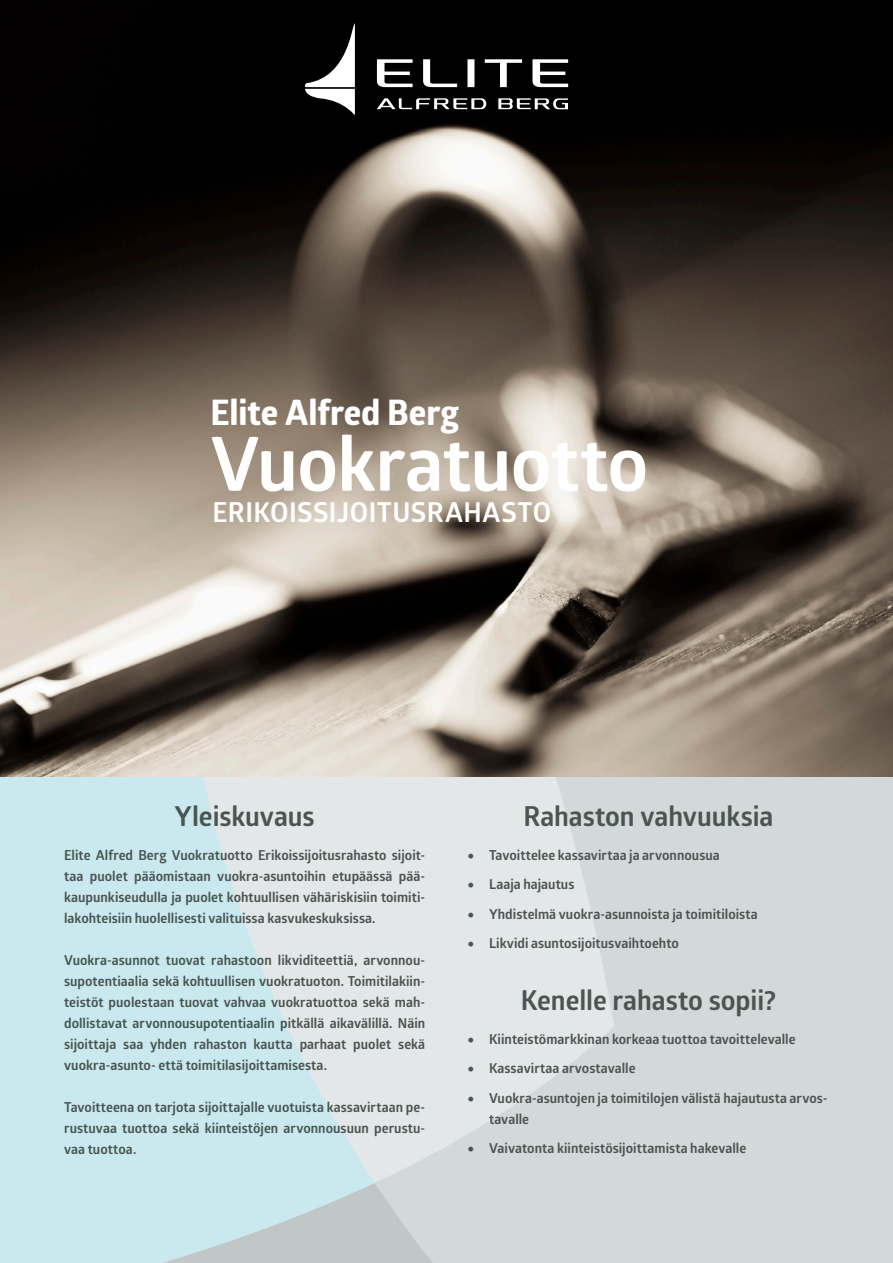
<style>
.page{position:relative;width:893px;height:1263px;background:#fff}
.page>*{position:absolute;margin:0;border:0;box-sizing:border-box;transform-origin:0 0}
.Pääotsikko{font:700 75px "Glober";letter-spacing:-.01em;color:#fff}
.Erityisotsikko{font:800 34.5px "Glober";color:#fff}
.Erityisotsikko-2{font:700 27px "Glober";color:#4a5552}
.Alaotsikko{font:700 27px "Glober";letter-spacing:.015em;color:#fff}
.Esittelyleipis{font:700 13.5px/21px "Glober";letter-spacing:.005em;color:#4a5552;text-align:justify}
</style>
<div class="page">
<svg style="left:0;top:777px;width:893px;height:486px;background:#d4e1e3"></svg>
<svg style="left:0;top:1183px;width:571px;height:80px;background:#cadcdf"></svg>
<img style="left:0;top:0;width:893px;height:777px">
<svg style="left:377px;top:59px;width:36px;height:28px"></svg>
<div style="left:467px;top:59px;width:7px;height:28px;background:#fff"></div>
<svg style="left:485px;top:59px;width:37px;height:28px"></svg>
<svg style="left:423px;top:59px;width:34px;height:28px"></svg>
<svg style="left:532px;top:59px;width:36px;height:28px"></svg>
<svg style="left:377px;top:98px;width:109px;height:11px"></svg>
<svg style="left:498px;top:98px;width:70px;height:11px"></svg>
<svg style="left:305px;top:23px;width:50px;height:94px"></svg>
<p class="Erityisotsikko" style="left:210px;top:387px;width:250px">Elite Alfred Berg</p>
<p class="Pääotsikko" style="left:211px;top:410px;width:439px">Vuokratuotto</p>
<p class="Alaotsikko" style="left:213px;top:493px;width:340px">ERIKOISSIJOITUSRAHASTO</p>
<p class="Erityisotsikko-2" style="left:175px;top:797px;width:142px">Yleiskuvaus</p>
<p class="Esittelyleipis" style="left:64px;top:844px;width:363px">Elite Alfred Berg Vuokratuotto Erikoissijoitusrahasto sijoit&shy;taa puolet pääomistaan vuokra-asuntoihin etupäässä pää&shy;kaupunkiseudulla ja puolet kohtuullisen vähäriskisiin toimiti&shy;lakohteisiin huolellisesti valituissa kasvukeskuksissa.</p>
<p class="Esittelyleipis" style="left:64px;top:949px;width:363px">Vuokra-asunnot tuovat rahastoon likviditeettiä, arvonnou&shy;supotentiaalia sekä kohtuullisen vuokratuoton. Toimitilakiin&shy;teistöt puolestaan tuovat vahvaa vuokratuottoa sekä mah&shy;dollistavat arvonnousupotentiaalin pitkällä aikavälillä. Näin sijoittaja saa yhden rahaston kautta parhaat puolet sekä vuokra-asunto- että toimitilasijoittamisesta.</p>
<p class="Esittelyleipis" style="left:64px;top:1096px;width:363px">Tavoitteena on tarjota sijoittajalle vuotuista kassavirtaan pe&shy;rustuvaa tuottoa sekä kiinteistöjen arvonnousuun perustu&shy;vaa tuottoa.</p>
<p class="Erityisotsikko-2" style="left:523px;top:797px;width:252px">Rahaston vahvuuksia</p>
<p class="Esittelyleipis" style="left:468px;top:844px;width:254px">• Tavoittelee kassavirtaa ja arvonnousua</p>
<p class="Esittelyleipis" style="left:468px;top:873px;width:108px">• Laaja hajautus</p>
<p class="Esittelyleipis" style="left:468px;top:903px;width:292px">• Yhdistelmä vuokra-asunnoista ja toimitiloista</p>
<p class="Esittelyleipis" style="left:468px;top:932px;width:213px">• Likvidi asuntosijoitusvaihtoehto</p>
<p class="Erityisotsikko-2" style="left:521px;top:981px;width:257px">Kenelle rahasto sopii?</p>
<p class="Esittelyleipis" style="left:468px;top:1028px;width:329px">• Kiinteistömarkkinan korkeaa tuottoa tavoittelevalle</p>
<p class="Esittelyleipis" style="left:468px;top:1058px;width:169px">• Kassavirtaa arvostavalle</p>
<p class="Esittelyleipis" style="left:489px;top:1087px;width:340px;text-indent:-21px">• Vuokra-asuntojen ja toimitilojen välistä hajautusta arvos&shy;tavalle</p>
<p class="Esittelyleipis" style="left:468px;top:1138px;width:280px">• Vaivatonta kiinteistösijoittamista hakevalle</p>
</div>
